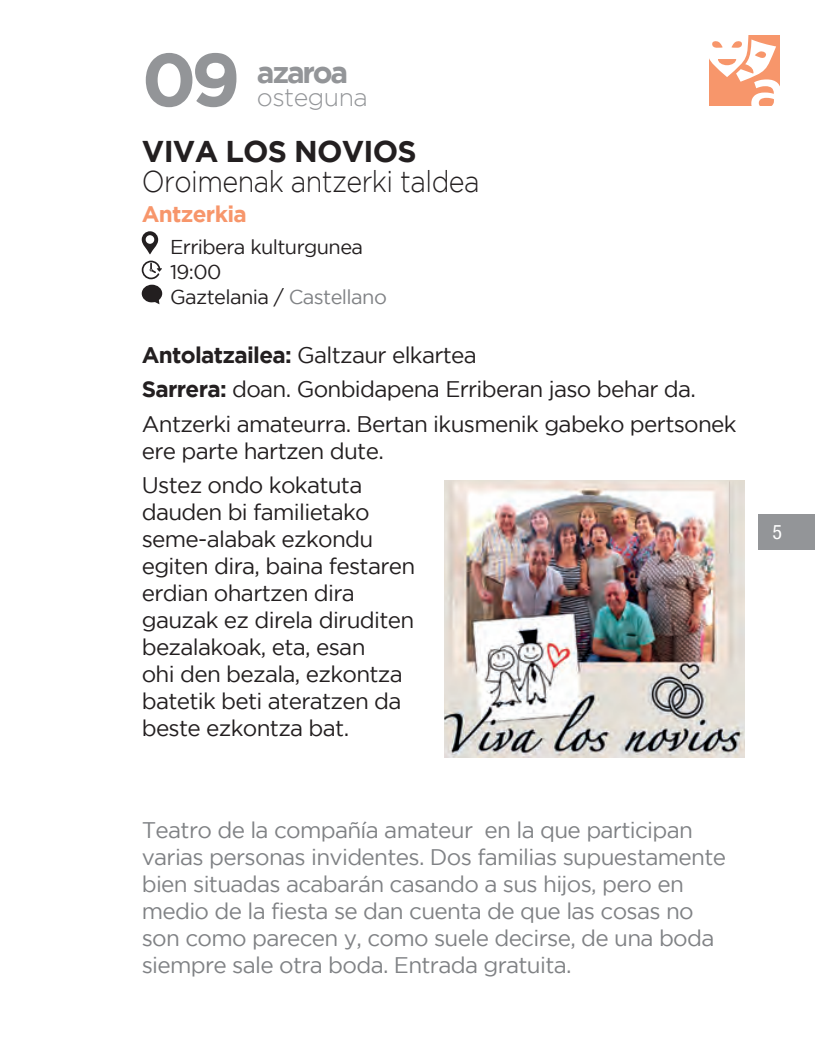
<style>
.page{position:relative;width:815px;height:1063px;background:#fff}
.page>*{position:absolute;margin:0;border:0;box-sizing:border-box;transform-origin:0 0}
.t1{font:700 75px "Gotham";color:#939598}
.t2{font:500 62.5px "Gotham";color:#fff}
.t3{font:300 30px "Gotham";letter-spacing:-.02em;color:#231f20;scale:.9 1}
.t4{font:700 30px "Gotham";letter-spacing:-.025em;color:#231f20}
.t5{font:700 30px "Gotham";letter-spacing:-.075em;color:#939598}
.t6{font:300 25px "Gotham";letter-spacing:-.02em;color:#939598}
.t7{font:22.5px/27px "Gotham";letter-spacing:-.03em;color:#231f20}
.t8{font:22.5px/27px "Gotham";letter-spacing:-.03em;color:#808285}
.t9{font:700 22.5px "Gotham";letter-spacing:-.03em;color:#f7966b}
.t10{font:20px/25px "Gotham";letter-spacing:-.03em;color:#231f20}
.t11{font:condensed 20px "Helvetica Neue LT Std";color:#fff}
.s1{color:#808285}
.s2{font-weight:700}
</style>
<div class="page">
<div style="left:758px;top:514px;width:57px;height:35px;background:#939598"></div>
<svg style="left:142px;top:231px;width:17px;height:23px"></svg>
<svg style="left:142px;top:261px;width:20px;height:18px"></svg>
<svg style="left:142px;top:285px;width:20px;height:19px"></svg>
<div style="left:709px;top:35px;width:71px;height:71px;background:#f7966b"></div>
<svg style="left:709px;top:35px;width:67px;height:47px"></svg>
<img style="left:444px;top:480px;width:300px;height:278px">
<h1 class="t1" style="left:142px;top:36px;width:100px">09</h1>
<h3 class="t5" style="left:257px;top:55px;width:93px">azaroa</h3>
<p class="t6" style="left:257px;top:84px;width:113px">osteguna</p>
<h2 class="t2" style="left:749px;top:55px;width:38px">a</h2>
<h3 class="t4" style="left:142px;top:134px;width:276px">VIVA LOS NOVIOS</h3>
<h3 class="t3" style="left:142px;top:165px;width:377px">Oroimenak antzerki taldea</h3>
<p class="t9" style="left:142px;top:201px;width:107px">Antzerkia</p>
<p class="t10" style="left:170px;top:234px;width:218px">Erribera kulturgunea<br>19:00<br>Gaztelania / <span class="s1">Castellano</span></p>
<p class="t7" style="left:142px;top:338px;width:597px;line-height:34px"><span class="s2">Antolatzailea:</span> Galtzaur elkartea<br><span class="s2">Sarrera:</span> doan. Gonbidapena Erriberan jaso behar da.<br>Antzerki amateurra. Bertan ikusmenik gabeko pertsonek</p>
<p class="t7" style="left:142px;top:433px;width:244px;line-height:34px">ere parte hartzen dute.<br>Ustez ondo kokatuta</p>
<p class="t7" style="left:142px;top:498px;width:275px">dauden bi familietako seme-alabak ezkondu egiten dira, baina festaren erdian ohartzen dira gauzak ez direla diruditen bezalakoak, eta, esan<br>ohi den bezala, ezkontza batetik beti ateratzen da beste ezkontza bat.</p>
<p class="t8" style="left:142px;top:816px;width:586px">Teatro de la compañía amateur en la que participan varias personas invidentes. Dos familias supuestamente bien situadas acabarán casando a sus hijos, pero en medio de la fiesta se dan cuenta de que las cosas no son como parecen y, como suele decirse, de una boda siempre sale otra boda. Entrada gratuita.</p>
<p class="t11" style="left:772px;top:520px;width:11px">5</p>
</div>
